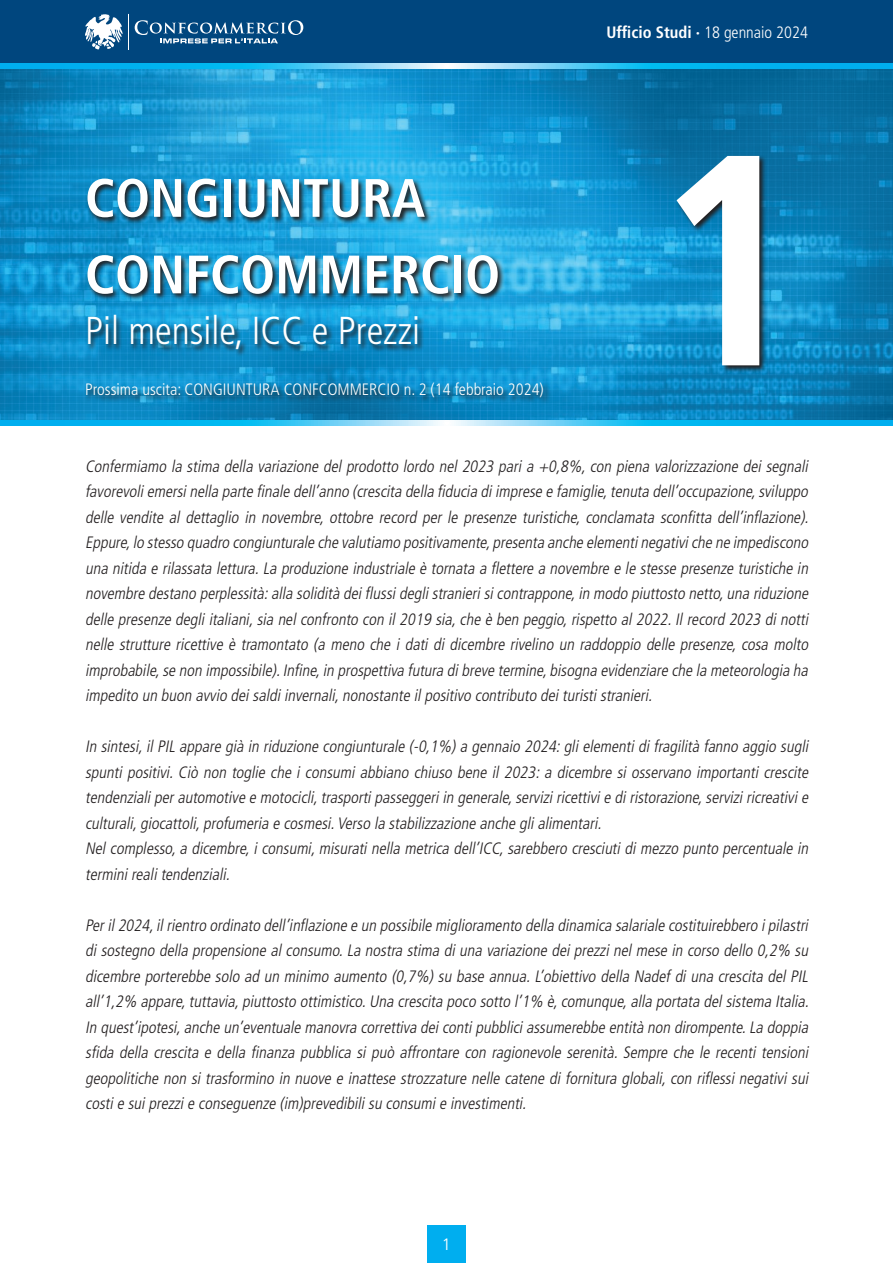
<style>
.page{position:relative;width:893px;height:1263px;background:#fff}
.page>*{position:absolute;margin:0;border:0;box-sizing:border-box;transform-origin:0 0}
.t1{font:700 condensed 300px "Frutiger LT Std";color:#fff}
.t2{font:700 condensed 54px/76.5px "Frutiger LT Std";color:#fff}
.t3{font:300 condensed 39px "Frutiger LT Std";color:#fff}
.t4{font:italic 300 condensed 16.5px/25.5px "Frutiger LT Std";color:#231f20;text-align:justify}
.t5{font:300 condensed 16.5px "Frutiger LT Std";color:#fff}
.t6{font:700 condensed 16.5px "Frutiger LT Std";color:#fff}
.t7{font:300 16.5px "Frutiger LT Std";color:#fff}
.s1{font-weight:300}
</style>
<div class="page">
<img style="left:0;top:68px;width:893px;height:353px">
<svg style="left:85px;top:177px;width:466px;height:228px;background:#1c8bbc"></svg>
<svg style="left:675px;top:155px;width:92px;height:218px;background:#195877"></svg>
<div style="left:0;top:0;width:893px;height:68px;background:#00467e"></div>
<svg style="left:135px;top:20px;width:168px;height:23px"></svg>
<svg style="left:85px;top:14px;width:44px;height:36px"></svg>
<svg style="left:0;top:64px;width:893px;height:4px;background:#38c2f2"></svg>
<svg style="left:0;top:421px;width:893px;height:4px;background:#38c2f2"></svg>
<div style="left:427px;top:1225px;width:39px;height:38px;background:#00aeef"></div>
<h2 class="t2" style="left:85px;top:160px;width:417px">CONGIUNTURA<br>CONFCOMMERCIO</h2>
<h3 class="t3" style="left:85px;top:309px;width:337px">Pil mensile, ICC e Prezzi</h3>
<p class="t5" style="left:85px;top:380px;width:460px">Prossima uscita: CONGIUNTURA CONFCOMMERCIO n. 2 (14 febbraio 2024)</p>
<p class="t6" style="left:606px;top:23px;width:203px">Ufficio Studi · <span class="s1">18 gennaio 2024</span></p>
<h1 class="t1" style="left:652px;top:83px;width:157px">1</h1>
<p class="t4" style="left:85px;top:454px;width:728px">Confermiamo la stima della variazione del prodotto lordo nel 2023 pari a +0,8%,con piena valorizzazione dei segnali favorevoliemersinella parte finale dell’anno (crescita della fiducia diimprese e famiglie,tenuta dell’occupazione,sviluppo delle vendite al dettaglio in novembre, ottobre record per le presenze turistiche, conclamata sconfitta dell’inflazione).<br>Eppure,lo stesso quadro congiunturale che valutiamo positivamente,presenta anche elementinegativiche ne impediscono una nitida e rilassata lettura.La produzione industriale è tornata a flettere a novembre e le stesse presenze turistiche in novembre destano perplessità:alla solidità deiflussideglistranierisicontrappone,in modo piuttosto netto,una riduzione delle presenze degli italiani,sia nel confronto con il 2019 sia,che è ben peggio,rispetto al 2022.Il record 2023 di notti nelle strutture ricettive è tramontato (a meno che i dati di dicembre rivelino un raddoppio delle presenze, cosa molto improbabile,se non impossibile).Infine,in prospettiva futura dibreve termine,bisogna evidenziare che la meteorologia ha impedito un buon avvio deisaldiinvernali,nonostante ilpositivo contributo deiturististranieri.</p>
<p class="t4" style="left:85px;top:734px;width:728px;text-align:left">In sintesi,ilPIL appare già in riduzione congiunturale (-0,1%)a gennaio 2024:glielementidifragilità fanno aggio sugli spunti positivi. Ciò non toglie che i consumi abbiano chiuso bene il 2023: a dicembre si osservano importanti crescite tendenzialiperautomotive e motocicli,trasportipasseggeriin generale,serviziricettivie diristorazione,serviziricreativie culturali,giocattoli,profumeria e cosmesi.Verso la stabilizzazione anche glialimentari.<br>Nel complesso,a dicembre,i consumi,misurati nella metrica dell’ICC,sarebbero cresciuti di mezzo punto percentuale in terminirealitendenziali.</p>
<p class="t4" style="left:85px;top:912px;width:728px">Peril2024,ilrientro ordinato dell’inflazione e un possibile miglioramento della dinamica salariale costituirebbero ipilastri di sostegno della propensione al consumo.La nostra stima di una variazione dei prezzi nel mese in corso dello 0,2% su dicembre porterebbe solo ad un minimo aumento (0,7%) su base annua.L’obiettivo della Nadef di una crescita del PIL all’1,2% appare,tuttavia,piuttosto ottimistico.Una crescita poco sotto l’1% è,comunque,alla portata delsistema Italia.<br>In quest’ipotesi,anche un’eventuale manovra correttiva deicontipubbliciassumerebbe entità non dirompente.La doppia sfida della crescita e della finanza pubblica si può affrontare con ragionevole serenità. Sempre che le recenti tensioni geopolitiche non si trasformino in nuove e inattese strozzature nelle catene di fornitura globali,con riflessi negativi sui costie suiprezzie conseguenze (im)prevedibilisu consumie investimenti.</p>
<p class="t7" style="left:442px;top:1235px;width:11px">1</p>
</div>
